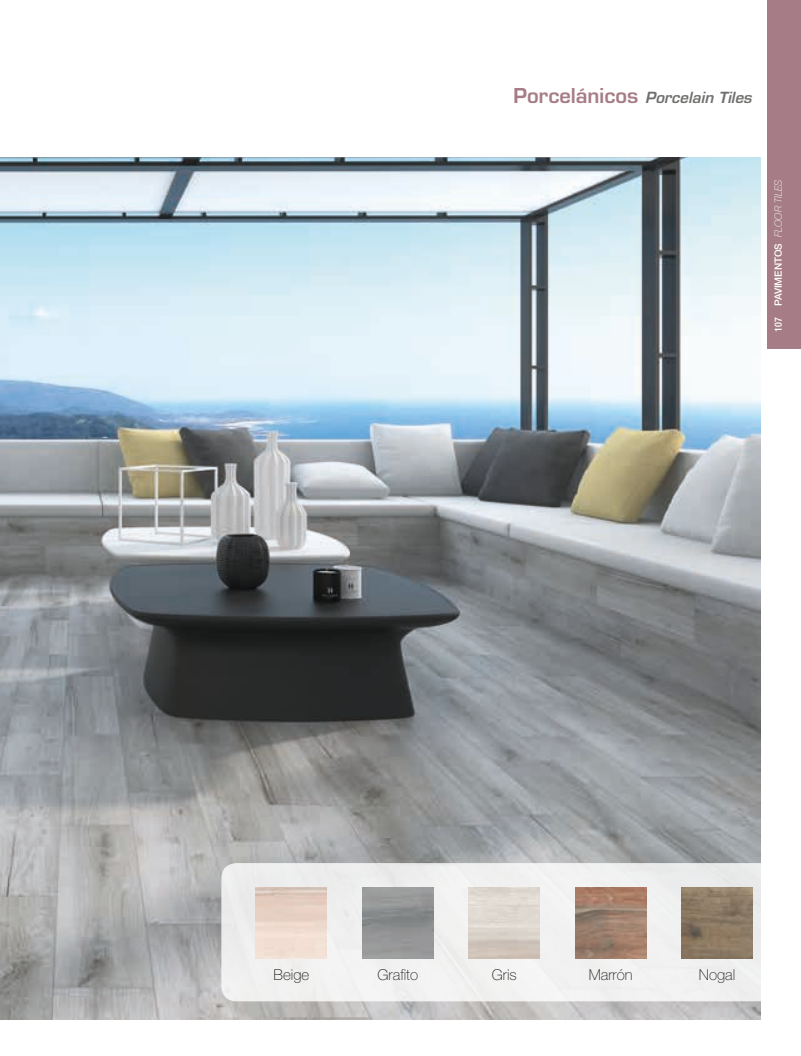
<style>
.page{position:relative;width:801px;height:1056px;background:#fff}
.page>*{position:absolute;margin:0;border:0;box-sizing:border-box;transform-origin:0 0}
.t1{font:100 15px "Helvetica Neue LT Std";color:#1d1d1b}
.t2{font:italic 600 15px "Eurostile LT Std";color:#70706f}
.t3{font:500 10px "Helvetica Neue LT Std";color:#fff}
.s1{font-style:normal;font-size:20px;color:#a67d86}
.s2{font-stretch:condensed}
.s3{font-weight:100;font-style:italic}
</style>
<div class="page">
<div style="left:767px;top:0;width:33px;height:349px;background:#a67d86"></div>
<img style="left:0;top:157px;width:760px;height:861px">
<div style="left:221px;top:862px;width:540px;height:139px;background:#f1f1f1"></div>
<img style="left:575px;top:887px;width:70px;height:71px">
<img style="left:681px;top:887px;width:71px;height:71px">
<img style="left:468px;top:887px;width:71px;height:71px">
<img style="left:362px;top:887px;width:71px;height:71px">
<img style="left:256px;top:887px;width:71px;height:71px">
<p class="t2" style="left:513px;top:88px;width:239px"><span class="s1">Porcelánicos</span> Porcelain Tiles</p>
<p class="t3" style="left:772px;top:332px;width:154px;rotate:-90deg"><span class="s2">107</span> PAVIMENTOS <span class="s3">FLOOR TILES</span></p>
<p class="t1" style="left:273px;top:966px;width:37px">Beige</p>
<p class="t1" style="left:377px;top:966px;width:42px">Grafito</p>
<p class="t1" style="left:491px;top:966px;width:27px">Gris</p>
<p class="t1" style="left:588px;top:966px;width:45px">Marrón</p>
<p class="t1" style="left:698px;top:966px;width:38px">Nogal</p>
</div>
